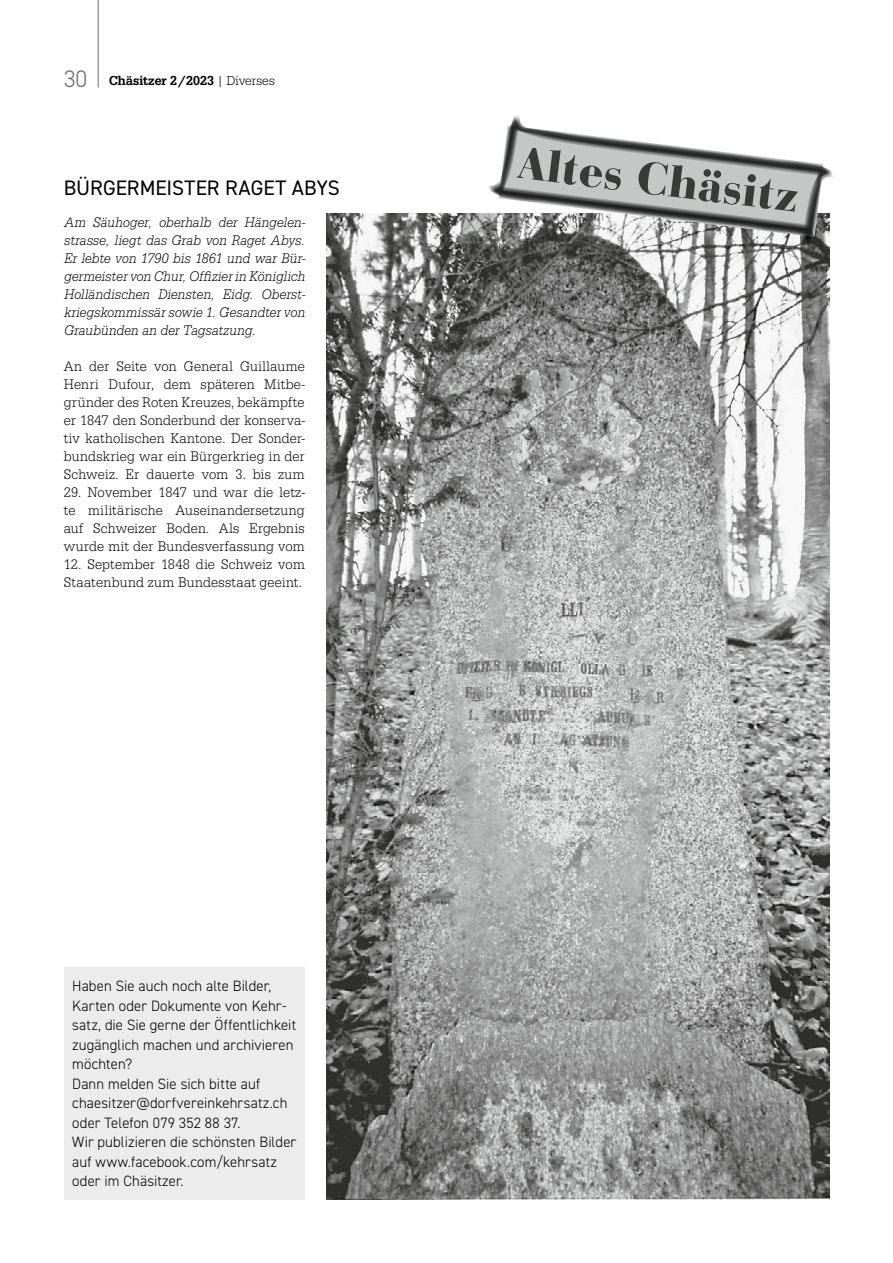
<style>
.page{position:relative;width:893px;height:1263px;background:#fff}
.page>*{position:absolute;margin:0;border:0;box-sizing:border-box;transform-origin:0 0}
.t1{font:21px "DIN2014";letter-spacing:-.005em;color:#000}
.t2{font:300 15px/19.5px "DIN2014";letter-spacing:.005em;color:#000}
.t3{font:300 14.4px/18px "Serifa";letter-spacing:.02em;color:#000;text-align:justify;scale:.93 1}
.t4{font:italic 300 14.4px/18px "Serifa";letter-spacing:.015em;color:#000;text-align:justify;scale:.93 1}
.t5{font:500 13.5px "Serifa";color:#000;scale:.93 1}
.s1{font-family:"DIN2014";font-weight:300;font-size:24px;color:#6e6e6e}
.s2{font-weight:300}
</style>
<div class="page">
<hr style="left:98px;top:0;width:1px;height:87px;background:#6e6e6e">
<img style="left:326px;top:213px;width:503px;height:986px">
<svg style="left:487px;top:115px;width:346px;height:134px"></svg>
<div style="left:64px;top:967px;width:241px;height:232px;background:#ececec"></div>
<p class="t5" style="left:64px;top:73px;width:228px"><span class="s1">30</span> Chäsitzer 2 / 2023 <span class="s2">| Diverses</span></p>
<h1 class="t1" style="left:64px;top:175px;width:278px">BÜRGERMEISTER RAGET ABYS</h1>
<p class="t4" style="left:64px;top:214px;width:261px">Am Säuhoger, oberhalb der Hängelen&shy;strasse, liegt das Grab von Raget Abys.<br>Er lebte von 1790 bis 1861 und war Bür&shy;germeister von Chur, Offizier in Königlich Holländischen Diensten, Eidg. Oberst&shy;kriegskommissär sowie 1. Gesandter von Graubünden an der Tagsatzung.</p>
<p class="t3" style="left:64px;top:357px;width:261px">An der Seite von General Guillaume Henri Dufour, dem späteren Mitbe&shy;gründer des Roten Kreuzes, bekämpfte er 1847 den Sonderbund der konserva&shy;tiv katholischen Kantone. Der Sonder&shy;bundskrieg war ein Bürgerkrieg in der Schweiz. Er dauerte vom 3. bis zum</p>
<p class="t3" style="left:64px;top:483px;width:261px">29. November 1847 und war die letz&shy;te militärische Auseinandersetzung auf Schweizer Boden. Als Ergebnis wurde mit der Bundesverfassung vom</p>
<p class="t3" style="left:64px;top:555px;width:261px">12. September 1848 die Schweiz vom<br>Staatenbund zum Bundesstaat geeint.</p>
<p class="t2" style="left:72px;top:976px;width:225px">Haben Sie auch noch alte Bilder,<br>Karten oder Dokumente von Kehr&shy;satz, die Sie gerne der Öffentlichkeit zugänglich machen und archivieren möchten?<br>Dann melden Sie sich bitte auf chaesitzer@dorfvereinkehrsatz.ch oder Telefon 079 352 88 37.<br>Wir publizieren die schönsten Bilder auf www.facebook.com/kehrsatz oder im Chäsitzer.</p>
</div>
